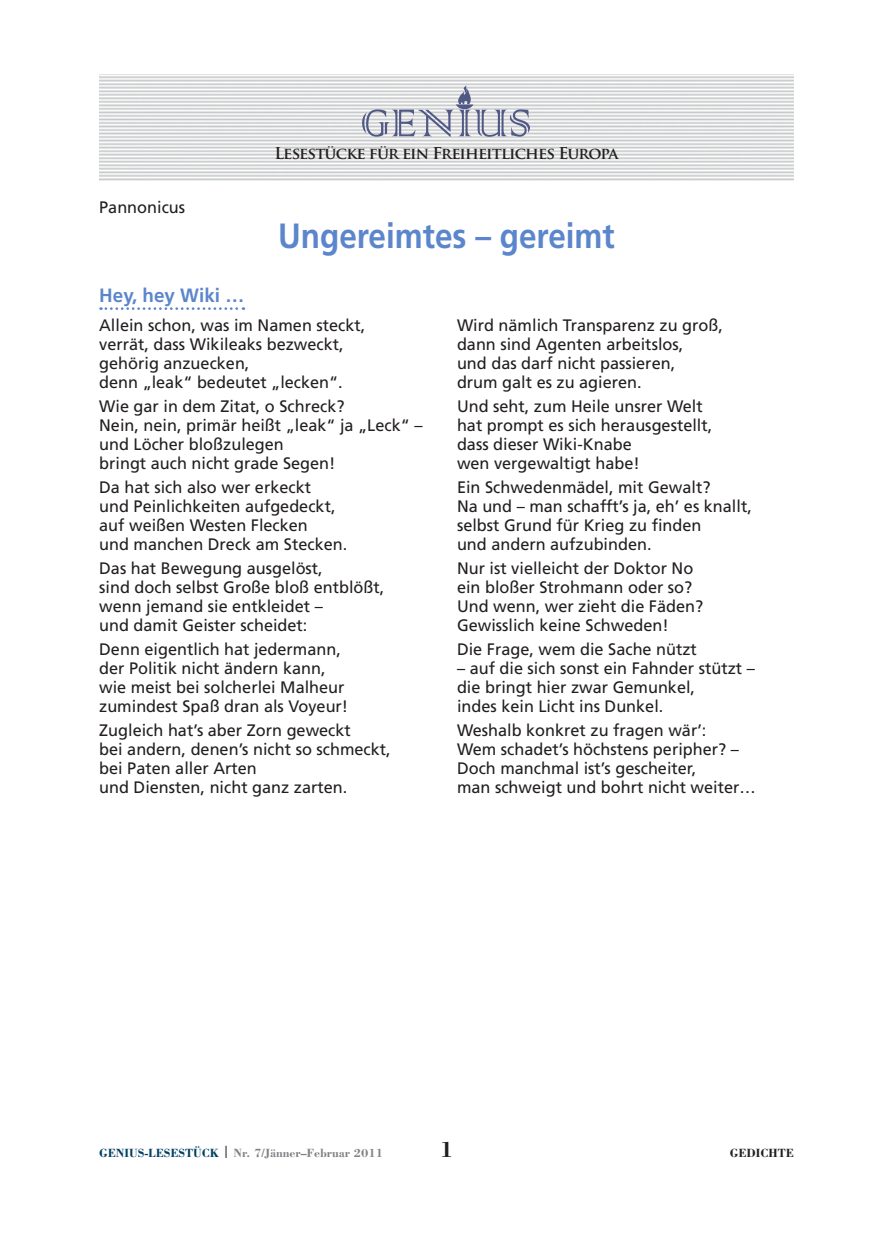
<style>
.page{position:relative;width:893px;height:1241px;background:#fff}
.page>*{position:absolute;margin:0;border:0;box-sizing:border-box;transform-origin:0 0}
.Beitrag_Titel{font:700 35px "Frutiger LT Std";color:#5c86cc;scale:.9 1}
.Fußzeile{font:700 22.75px "Bodoni Std";color:#231f20}
.Zwischentitel{font:700 19.25px "Frutiger LT Std";color:#5c86cc}
.t1{font:16.62px/18.9px "Frutiger LT Std";color:#231f20}
.t2{font:700 15.92px "Trajan Pro";letter-spacing:-.05em;color:#231f20}
.Fußzeile-2{font:700 12.25px "Bodoni Std";color:#808285}
.Fußzeile-3{font:700 12.25px "Bodoni Std";color:#231f20}
.s1{color:#004061}
.s2{color:#231f20}
</style>
<div class="page">
<img style="left:99px;top:74px;width:695px;height:107px">
<img style="left:362px;top:84px;width:167px;height:53px">
<img style="left:453px;top:83px;width:22px;height:22px">
<svg style="left:101px;top:307px;width:143px;height:3px"></svg>
<p class="t1" style="left:99px;top:197px;width:87px">Pannonicus</p>
<p class="t2" style="left:274px;top:143px;width:346px">Lesestücke für ein Freiheitliches Europa</p>
<p class="Beitrag_Titel" style="left:278px;top:215px;width:376px">Ungereimtes – gereimt</p>
<p class="Zwischentitel" style="left:99px;top:284px;width:147px">Hey, hey Wiki …</p>
<p class="t1" style="left:99px;top:316px;width:268px">Allein schon, was im Namen steckt, verrät, dass Wikileaks bezweckt, gehörig anzuecken,<br>denn „leak“ bedeutet „lecken“.</p>
<p class="t1" style="left:99px;top:397px;width:325px">Wie gar in dem Zitat, o Schreck?<br>Nein, nein, primär heißt „leak“ ja „Leck“ – und Löcher bloßzulegen<br>bringt auch nicht grade Segen!</p>
<p class="t1" style="left:99px;top:478px;width:250px">Da hat sich also wer erkeckt<br>und Peinlichkeiten aufgedeckt, auf weißen Westen Flecken<br>und manchen Dreck am Stecken.</p>
<p class="t1" style="left:99px;top:559px;width:287px">Das hat Bewegung ausgelöst,<br>sind doch selbst Große bloß entblößt, wenn jemand sie entkleidet –<br>und damit Geister scheidet:</p>
<p class="t1" style="left:99px;top:640px;width:251px">Denn eigentlich hat jedermann, der Politik nicht ändern kann, wie meist bei solcherlei Malheur zumindest Spaß dran als Voyeur!</p>
<p class="t1" style="left:99px;top:720px;width:293px">Zugleich hat’s aber Zorn geweckt<br>bei andern, denen’s nicht so schmeckt, bei Paten aller Arten<br>und Diensten, nicht ganz zarten.</p>
<p class="t1" style="left:457px;top:316px;width:267px">Wird nämlich Transparenz zu groß, dann sind Agenten arbeitslos,<br>und das darf nicht passieren,<br>drum galt es zu agieren.</p>
<p class="t1" style="left:457px;top:397px;width:257px">Und seht, zum Heile unsrer Welt hat prompt es sich herausgestellt, dass dieser Wiki-Knabe<br>wen vergewaltigt habe!</p>
<p class="t1" style="left:457px;top:478px;width:296px">Ein Schwedenmädel, mit Gewalt?<br>Na und – man schafft’s ja, eh’ es knallt, selbst Grund für Krieg zu finden<br>und andern aufzubinden.</p>
<p class="t1" style="left:457px;top:559px;width:248px">Nur ist vielleicht der Doktor No ein bloßer Strohmann oder so?<br>Und wenn, wer zieht die Fäden?<br>Gewisslich keine Schweden!</p>
<p class="t1" style="left:457px;top:640px;width:241px">Die Frage, wem die Sache nützt</p>
<p class="t1" style="left:457px;top:658px;width:299px">– auf die sich sonst ein Fahnder stützt – die bringt hier zwar Gemunkel,<br>indes kein Licht ins Dunkel.</p>
<p class="t1" style="left:457px;top:720px;width:300px">Weshalb konkret zu fragen wär’:<br>Wem schadet’s höchstens peripher? – Doch manchmal ist’s gescheiter,<br>man schweigt und bohrt nicht weiter…</p>
<p class="Fußzeile-2" style="left:99px;top:1145px;width:285px"><span class="s1">GENIUS-LESESTÜCK</span> <span class="s2">|</span> Nr. 7/Jänner–Februar 2011</p>
<p class="Fußzeile" style="left:440px;top:1135px;width:15px">1</p>
<p class="Fußzeile-3" style="left:730px;top:1145px;width:66px">GEDICHTE</p>
</div>
